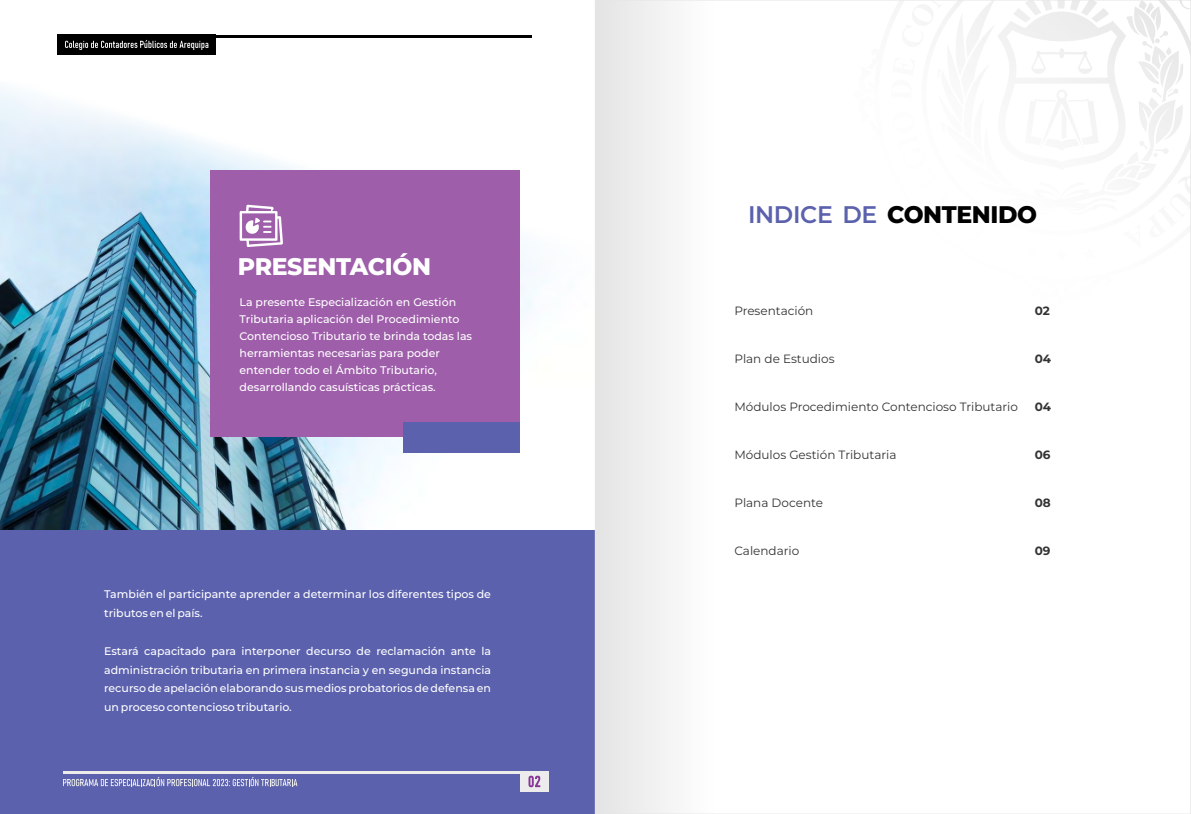
<style>
.page{position:relative;width:1191px;height:814px;background:#fff}
.page>*{position:absolute;margin:0;border:0;box-sizing:border-box;transform-origin:0 0}
.t1{font:800 24px "Montserrat";letter-spacing:-.015em;color:#000}
.t2{font:800 24px "Montserrat";letter-spacing:-.015em;color:#fff}
.t3{font:12px "Montserrat";color:#333}
.t4{font:700 12px "Montserrat";color:#333}
.t5{font:500 11px/17px "Montserrat";color:#fff}
.s1{font-weight:600;color:#5b61ad}
</style>
<div class="page">
<img style="left:0;top:88px;width:538px;height:442px">
<div style="left:0;top:530px;width:595px;height:284px;background:#5b61ad"></div>
<div style="left:211px;top:170px;width:309px;height:266px;background:#9e5eaa"></div>
<div style="left:403px;top:422px;width:117px;height:30px;background:#5b61ad"></div>
<svg style="left:239px;top:204px;width:44px;height:43px"></svg>
<div style="left:520px;top:771px;width:29px;height:20px;background:#ececec"></div>
<svg style="left:528px;top:775px;width:12px;height:12px"></svg>
<hr style="left:63px;top:771px;width:457px;height:3px;background:#ececec">
<div style="left:57px;top:35px;width:159px;height:20px;background:#000"></div>
<hr style="left:57px;top:35px;width:475px;height:3px;background:#000">
<svg style="left:65px;top:40px;width:143px;height:10px"></svg>
<svg style="left:63px;top:777px;width:234px;height:9px"></svg>
<svg style="left:919px;top:2px;width:270px;height:190px"></svg>
<h1 class="t1" style="left:748px;top:199px;width:290px"><span class="s1">INDICE DE</span> CONTENIDO</h1>
<h1 class="t2" style="left:238px;top:251px;width:195px">PRESENTACIÓN</h1>
<p class="t5" style="left:239px;top:293px;width:234px">La presente Especialización en Gestión Tributaria aplicación del Procedimiento Contencioso Tributario te brinda todas las herramientas necesarias para poder entender todo el Ámbito Tributario, desarrollando casuísticas prácticas.</p>
<p class="t3" style="left:734px;top:303px;width:80px">Presentación</p>
<p class="t3" style="left:734px;top:351px;width:102px">Plan de Estudios</p>
<p class="t3" style="left:734px;top:399px;width:285px">Módulos Procedimiento Contencioso Tributario</p>
<p class="t3" style="left:734px;top:447px;width:164px">Módulos Gestión Tributaria</p>
<p class="t3" style="left:734px;top:495px;width:90px">Plana Docente</p>
<p class="t3" style="left:734px;top:543px;width:66px">Calendario</p>
<p class="t5" style="left:104px;top:585px;width:388px;line-height:18.9px">También el participante aprender a determinar los diferentes tipos de tributos en el país.</p>
<p class="t5" style="left:104px;top:641px;width:388px;line-height:18.9px;text-align:justify">Estará capacitado para interponer decurso de reclamación ante la administración tributaria en primera instancia y en segunda instancia recurso de apelación elaborando sus medios probatorios de defensa en un proceso contencioso tributario.</p>
<p class="t4" style="left:1034px;top:303px;width:17px">02</p>
<p class="t4" style="left:1034px;top:351px;width:18px">04</p>
<p class="t4" style="left:1034px;top:399px;width:18px">04</p>
<p class="t4" style="left:1034px;top:447px;width:17px">06</p>
<p class="t4" style="left:1034px;top:495px;width:18px">08</p>
<p class="t4" style="left:1034px;top:543px;width:17px">09</p>
</div>
